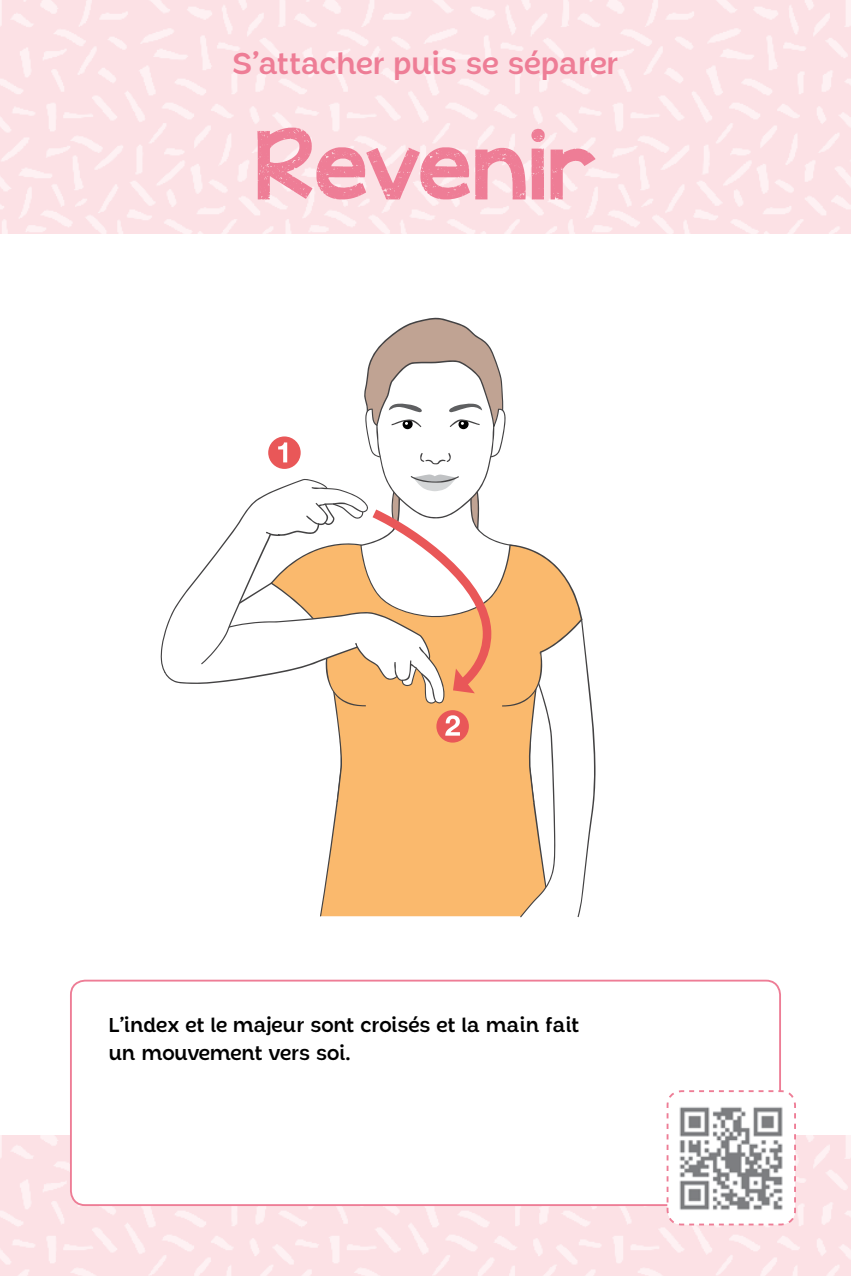
<style>
.page{position:relative;width:851px;height:1276px;background:#fff}
.page>*{position:absolute;margin:0;border:0;box-sizing:border-box;transform-origin:0 0}
.t1{font:75px "KG Cold Coffee";letter-spacing:-.01em;color:#ee7d96}
.t2{font:600 30px "Chopsee";color:#ee7d96}
.t3{font:600 20px/27.5px "Chopsee";letter-spacing:-.01em;color:#000}
</style>
<div class="page">
<img style="left:0;top:0;width:850px;height:1276px">
<div style="left:0;top:234px;width:850px;height:900px;background:#fff"></div>
<div style="left:71px;top:980px;width:709px;height:225px;background:#fff;border-radius:14px"></div>
<div style="left:70px;top:979px;width:710px;height:227px;border:2px solid #ee7d96;border-radius:14px"></div>
<svg style="left:665px;top:1089px;width:131px;height:137px"></svg>
<svg style="left:160px;top:317px;width:436px;height:600px"></svg>
<h2 class="t2" style="left:232px;top:44px;width:388px">S’attacher puis se séparer</h2>
<h1 class="t1" style="left:254px;top:106px;width:344px">Revenir</h1>
<p class="t3" style="left:109px;top:1011px;width:472px">L’index et le majeur sont croisés et la main fait un mouvement vers soi.</p>
</div>
